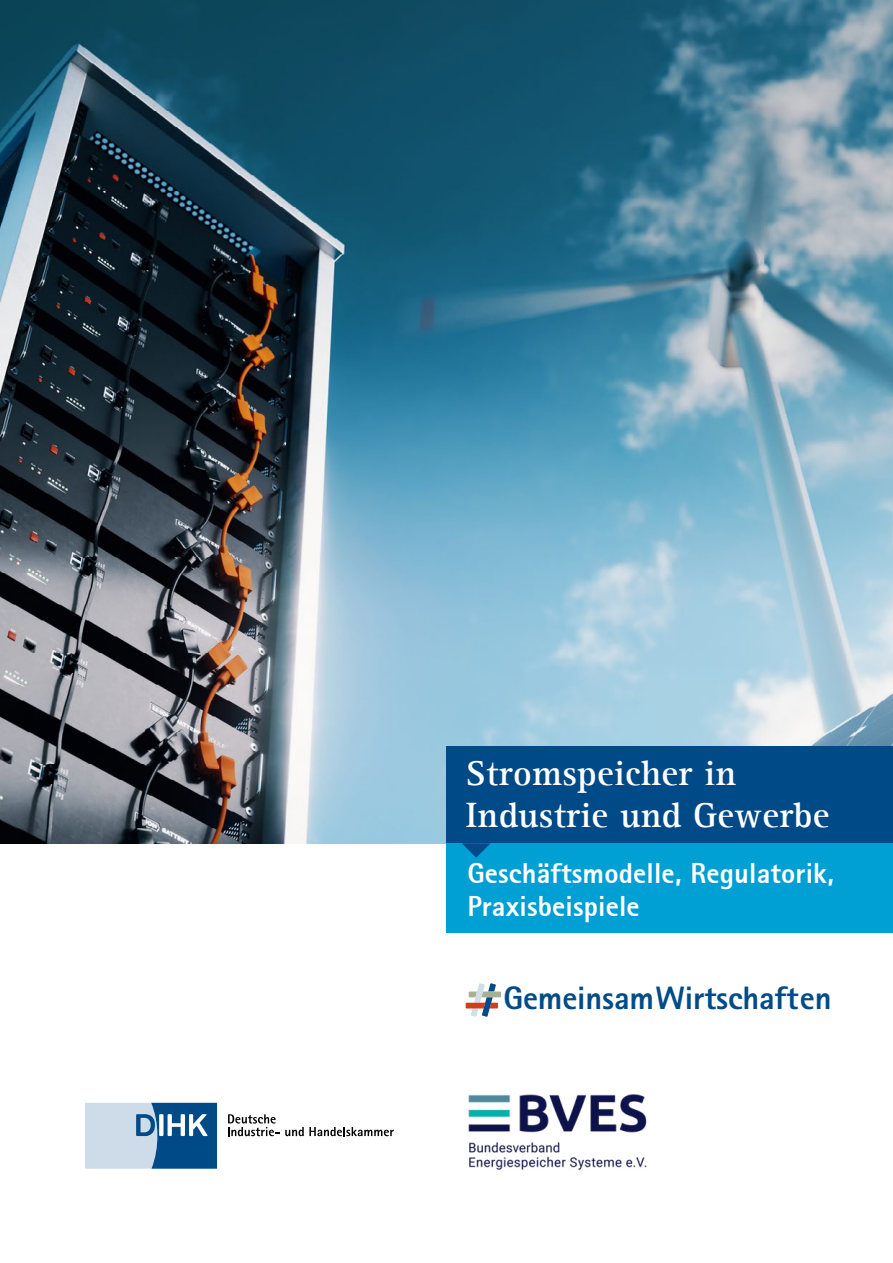
<style>
.page{position:relative;width:893px;height:1263px;background:#fff}
.page>*{position:absolute;margin:0;border:0;box-sizing:border-box;transform-origin:0 0}
.t1{font:700 36px/42px "Agfa Rotis Serif";letter-spacing:.01em;color:#fff}
.t2{font:800 32.4px "Agfa Rotis Sans Serif";letter-spacing:-.005em;color:#004b88}
.t3{font:800 28.5px/33px "Agfa Rotis Sans Serif";letter-spacing:.005em;color:#fff}
</style>
<div class="page">
<img style="left:0;top:0;width:893px;height:843px">
<svg style="left:466px;top:983px;width:35px;height:34px"></svg>
<svg style="left:228px;top:1114px;width:166px;height:22px"></svg>
<svg style="left:85px;top:1103px;width:132px;height:66px;background:#799fc0"></svg>
<div style="left:446px;top:746px;width:447px;height:97px;background:#004a88"></div>
<div style="left:446px;top:843px;width:447px;height:90px;background:#009fd4"></div>
<svg style="left:462px;top:843px;width:29px;height:15px"></svg>
<img style="left:468px;top:1094px;width:179px;height:77px">
<p class="t1" style="left:466px;top:752px;width:365px">Stromspeicher in<br>Industrie und Gewerbe</p>
<p class="t3" style="left:467px;top:856px;width:368px">Geschäftsmodelle, Regulatorik,<br>Praxisbeispiele</p>
<p class="t2" style="left:503px;top:978px;width:330px">GemeinsamWirtschaften</p>
</div>
